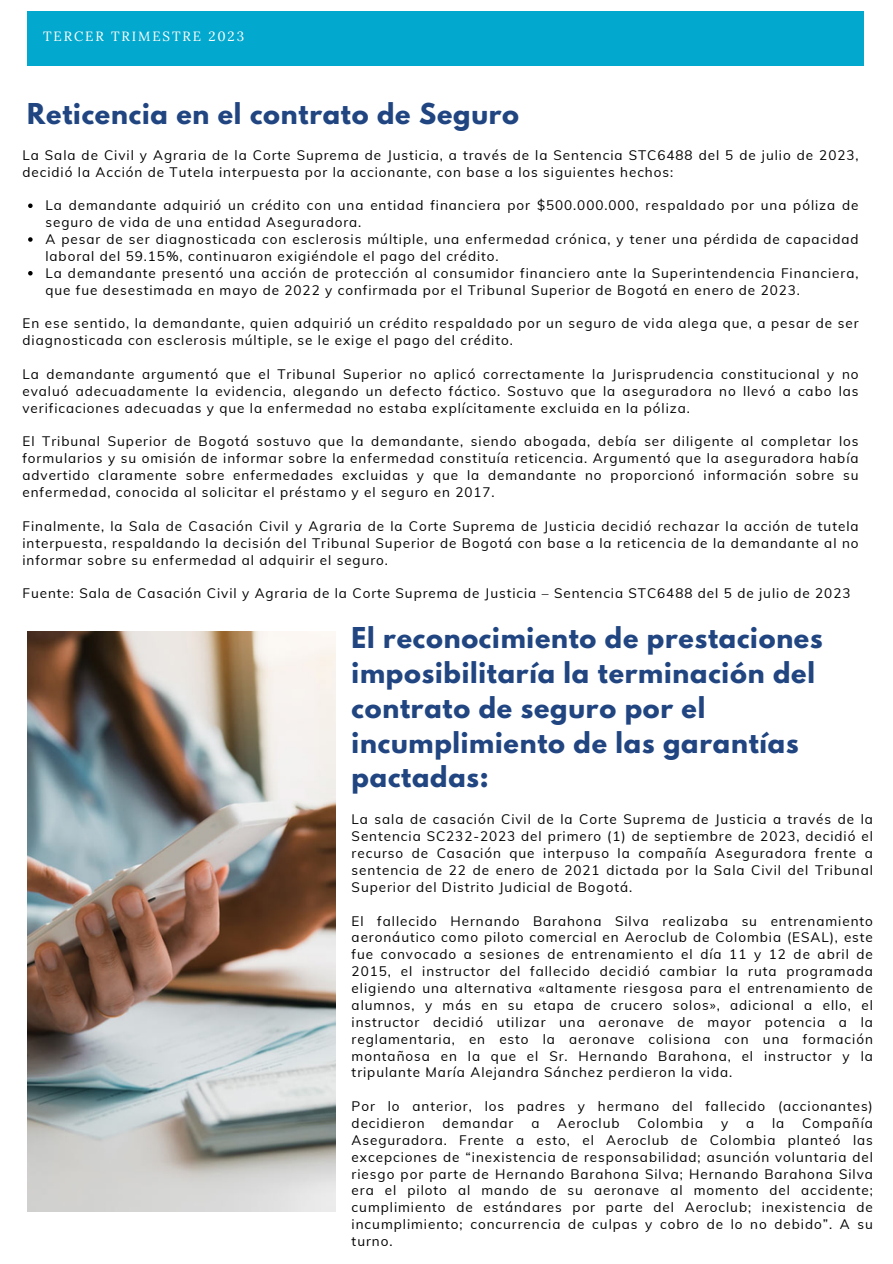
<style>
.page{position:relative;width:893px;height:1264px;background:#fff}
.page>*{position:absolute;margin:0;border:0;box-sizing:border-box;transform-origin:0 0}
.t1{font:700 25.5px/34.8px "League Spartan";letter-spacing:.03em;color:#204581}
.t2{font:13.5px/16.8px "Muli";letter-spacing:.07em;color:#000}
.t3{font:13.35px "Lora";letter-spacing:.14em;color:#fff}
</style>
<div class="page">
<div style="left:27px;top:12px;width:837px;height:54px;background:#02a8ce"></div>
<svg style="left:28px;top:203px;width:5px;height:5px"></svg>
<svg style="left:28px;top:237px;width:5px;height:5px"></svg>
<svg style="left:28px;top:271px;width:5px;height:4px"></svg>
<img style="left:27px;top:631px;width:308px;height:580px">
<p class="t3" style="left:43px;top:27px;width:202px">TERCER TRIMESTRE 2023</p>
<p class="t1" style="left:27px;top:99px;width:493px">Reticencia en el contrato de Seguro</p>
<p class="t2" style="left:22px;top:146px;width:837px">La Sala de Civil y Agraria de la Corte Suprema de Justicia, a través de la Sentencia STC6488 del 5 de julio de 2023, decidió la Acción de Tutela interpuesta por la accionante, con base a los siguientes hechos:</p>
<p class="t2" style="left:45px;top:197px;width:814px">La demandante adquirió un crédito con una entidad financiera por $500.000.000, respaldado por una póliza de seguro de vida de una entidad Aseguradora.</p>
<p class="t2" style="left:45px;top:230px;width:814px">A pesar de ser diagnosticada con esclerosis múltiple, una enfermedad crónica, y tener una pérdida de capacidad laboral del 59.15%, continuaron exigiéndole el pago del crédito.</p>
<p class="t2" style="left:45px;top:264px;width:814px">La demandante presentó una acción de protección al consumidor financiero ante la Superintendencia Financiera, que fue desestimada en mayo de 2022 y confirmada por el Tribunal Superior de Bogotá en enero de 2023.</p>
<p class="t2" style="left:22px;top:315px;width:837px">En ese sentido, la demandante, quien adquirió un crédito respaldado por un seguro de vida alega que, a pesar de ser diagnosticada con esclerosis múltiple, se le exige el pago del crédito.</p>
<p class="t2" style="left:22px;top:365px;width:837px;text-align:justify">La demandante argumentó que el Tribunal Superior no aplicó correctamente la Jurisprudencia constitucional y no evaluó adecuadamente la evidencia, alegando un defecto fáctico. Sostuvo que la aseguradora no llevó a cabo las verificaciones adecuadas y que la enfermedad no estaba explícitamente excluida en la póliza.</p>
<p class="t2" style="left:22px;top:433px;width:837px;text-align:justify">El Tribunal Superior de Bogotá sostuvo que la demandante, siendo abogada, debía ser diligente al completar los formularios y su omisión de informar sobre la enfermedad constituía reticencia. Argumentó que la aseguradora había advertido claramente sobre enfermedades excluidas y que la demandante no proporcionó información sobre su enfermedad, conocida al solicitar el préstamo y el seguro en 2017.</p>
<p class="t2" style="left:22px;top:517px;width:837px;text-align:justify">Finalmente, la Sala de Casación Civil y Agraria de la Corte Suprema de Justicia decidió rechazar la acción de tutela interpuesta, respaldando la decisión del Tribunal Superior de Bogotá con base a la reticencia de la demandante al no informar sobre su enfermedad al adquirir el seguro.</p>
<p class="t2" style="left:22px;top:584px;width:829px">Fuente: Sala de Casación Civil y Agraria de la Corte Suprema de Justicia – Sentencia STC6488 del 5 de julio de 2023</p>
<p class="t1" style="left:351px;top:623px;width:472px">El reconocimiento de prestaciones imposibilitaría la terminación del contrato de seguro por el incumplimiento de las garantías pactadas:</p>
<p class="t2" style="left:351px;top:810px;width:522px;text-align:justify">La sala de casación Civil de la Corte Suprema de Justicia a través de la Sentencia SC232-2023 del primero (1) de septiembre de 2023, decidió el recurso de Casación que interpuso la compañía Aseguradora frente a sentencia de 22 de enero de 2021 dictada por la Sala Civil del Tribunal Superior del Distrito Judicial de Bogotá.</p>
<p class="t2" style="left:351px;top:912px;width:522px;text-align:justify">El fallecido Hernando Barahona Silva realizaba su entrenamiento aeronáutico como piloto comercial en Aeroclub de Colombia (ESAL), este fue convocado a sesiones de entrenamiento el día 11 y 12 de abril de 2015, el instructor del fallecido decidió cambiar la ruta programada eligiendo una alternativa «altamente riesgosa para el entrenamiento de alumnos, y más en su etapa de crucero solos», adicional a ello, el instructor decidió utilizar una aeronave de mayor potencia a la reglamentaria, en esto la aeronave colisiona con una formación montañosa en la que el Sr. Hernando Barahona, el instructor y la tripulante María Alejandra Sánchez perdieron la vida.</p>
<p class="t2" style="left:351px;top:1097px;width:522px">Por lo anterior, los padres y hermano del fallecido (accionantes) decidieron</p>
<p class="t2" style="left:351px;top:1114px;width:522px;text-align:justify;text-indent:450px">Compañía Aseguradora. Frente a esto, el Aeroclub de Colombia planteó las excepciones de “inexistencia de responsabilidad; asunción voluntaria del riesgo por parte de Hernando Barahona Silva; Hernando Barahona Silva era el piloto al mando de su aeronave al momento del accidente; cumplimiento de estándares por parte del Aeroclub; inexistencia de incumplimiento; concurrencia de culpas y cobro de lo no debido”. A su turno.</p>
<p class="t2" style="left:442px;top:1114px;width:72px">demandar</p>
<p class="t2" style="left:531px;top:1114px;width:10px">a</p>
<p class="t2" style="left:557px;top:1114px;width:64px">Aeroclub</p>
<p class="t2" style="left:637px;top:1114px;width:67px">Colombia</p>
<p class="t2" style="left:721px;top:1114px;width:9px">y</p>
<p class="t2" style="left:746px;top:1114px;width:10px">a</p>
<p class="t2" style="left:772px;top:1114px;width:14px">la</p>
</div>
